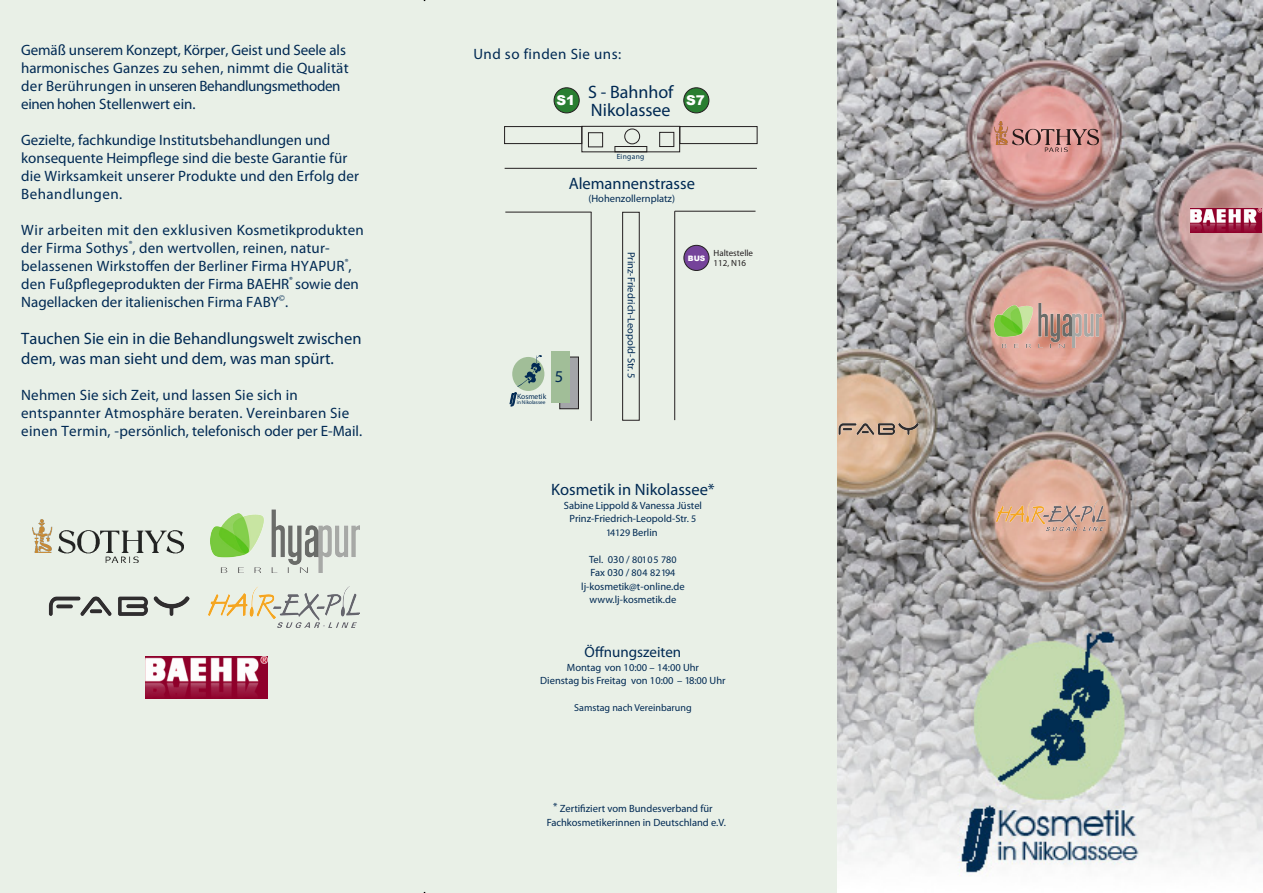
<style>
.page{position:relative;width:1263px;height:893px;background:#fff}
.page>*{position:absolute;margin:0;border:0;box-sizing:border-box;transform-origin:0 0}
.t1{font:18px "Myriad Pro";color:#002953}
.t2{font:16.5px "Myriad Pro";color:#002953}
.t3{font:15px/18px "Myriad Pro";letter-spacing:.01em;color:#002953}
.t4{font:15px "Myriad Pro";letter-spacing:.03em;color:#002953}
.t5{font:900 13.5px "Arial";color:#fff}
.t6{font:10.5px/13.5px "Myriad Pro";color:#002953}
.t7{font:10.05px "Myriad Pro";color:#002953}
.t8{font:9px/10.8px "Myriad Pro";color:#231f20}
.t9{font:7.65px "Myriad Pro";color:#002953}
.t10{font:7.5px "Myriad Pro";letter-spacing:.045em;color:#002953}
.t11{font:900 7.5px "Arial";color:#fff}
.t12{font:5.4px "Myriad Pro";color:#002953}
.s1{font-size:10.05px}
.s2{font-size:10.5px}
</style>
<div class="page">
<div style="left:0;top:0;width:838px;height:893px;background:#e9f0e7"></div>
<div style="left:509px;top:71px;width:76px;height:336px;background:#e9f0e7"></div>
<img style="left:33px;top:519px;width:151px;height:43px">
<div style="left:504px;top:126px;width:78px;height:18px;border:1px solid #231f20"></div>
<div style="left:680px;top:126px;width:77px;height:18px;border:1px solid #231f20"></div>
<div style="left:582px;top:126px;width:98px;height:26px;border:1px solid #231f20"></div>
<div style="left:622px;top:212px;width:17px;height:208px;border:1px solid #231f20"></div>
<hr style="left:505px;top:168px;width:252px;height:1px;background:#231f20">
<hr style="left:674px;top:211px;width:1px;height:209px;background:#231f20">
<hr style="left:591px;top:212px;width:1px;height:209px;background:#231f20">
<hr style="left:675px;top:211px;width:80px;height:1px;background:#231f20">
<hr style="left:505px;top:212px;width:86px;height:1px;background:#231f20">
<div style="left:615px;top:146px;width:32px;height:6px;border:1px solid #231f20"></div>
<div style="left:560px;top:357px;width:18px;height:52px;background:#a4a5a9"></div>
<div style="left:559px;top:357px;width:20px;height:52px;border:1px solid #231f20"></div>
<div style="left:551px;top:351px;width:19px;height:52px;background:#a1be98"></div>
<div style="left:624px;top:129px;width:16px;height:15px;border:1px solid #231f20;border-radius:50%"></div>
<div style="left:684px;top:88px;width:25px;height:25px;background:#297e31;border-radius:50%"></div>
<div style="left:684px;top:88px;width:25px;height:25px;border:1px solid #231f20;border-radius:50%"></div>
<div style="left:554px;top:88px;width:25px;height:25px;background:#297e31;border-radius:50%"></div>
<div style="left:554px;top:88px;width:25px;height:25px;border:1px solid #231f20;border-radius:50%"></div>
<div style="left:684px;top:245px;width:25px;height:25px;background:#75439a;border-radius:50%"></div>
<div style="left:684px;top:245px;width:25px;height:26px;border:1px solid #231f20;border-radius:50%"></div>
<div style="left:588px;top:133px;width:15px;height:14px;border:1px solid #231f20"></div>
<div style="left:659px;top:132px;width:15px;height:15px;border:1px solid #231f20"></div>
<img style="left:838px;top:0;width:425px;height:876px">
<img style="left:994px;top:122px;width:104px;height:30px">
<img style="left:1191px;top:209px;width:70px;height:24px">
<img style="left:145px;top:657px;width:123px;height:41px">
<img style="left:49px;top:596px;width:141px;height:20px">
<img style="left:838px;top:423px;width:80px;height:11px">
<img style="left:208px;top:587px;width:151px;height:41px">
<img style="left:996px;top:501px;width:110px;height:29px">
<img style="left:210px;top:509px;width:149px;height:63px">
<img style="left:994px;top:303px;width:108px;height:45px">
<p class="t3" style="left:21px;top:40px;width:329px">Gemäß unserem Konzept, Körper, Geist und Seele als harmonisches Ganzes zu sehen, nimmt die Qualität der Berührungen in unseren Behandlungsmethoden einen hohen Stellenwert ein.</p>
<p class="t3" style="left:21px;top:130px;width:339px">Gezielte, fachkundige Institutsbehandlungen und konsequente Heimpflege sind die beste Garantie für die Wirksamkeit unserer Produkte und den Erfolg der Behandlungen.</p>
<p class="t4" style="left:21px;top:220px;width:344px">Wir arbeiten mit den exklusiven Kosmetikprodukten</p>
<p class="t3" style="left:21px;top:238px;width:310px">der Firma Sothys<sup>®</sup>, den wertvollen, reinen, natur-</p>
<p class="t3" style="left:21px;top:256px;width:332px">belassenen Wirkstoffen der Berliner Firma HYAPUR<sup>®</sup>,</p>
<p class="t3" style="left:21px;top:274px;width:339px">den Fußpflegeprodukten der Firma BAEHR<sup>®</sup> sowie den</p>
<p class="t3" style="left:21px;top:292px;width:268px">Nagellacken der italienischen Firma FABY<sup>©</sup>.</p>
<p class="t2" style="left:21px;top:329px;width:342px">Tauchen Sie ein in die Behandlungswelt zwischen</p>
<p class="t2" style="left:21px;top:348px;width:314px">dem, was man sieht und dem, was man spürt.</p>
<p class="t3" style="left:21px;top:386px;width:278px">Nehmen Sie sich Zeit, und lassen Sie sich in</p>
<p class="t3" style="left:21px;top:404px;width:329px">entspannter Atmosphäre beraten. Vereinbaren Sie</p>
<p class="t3" style="left:21px;top:422px;width:342px">einen Termin, -persönlich, telefonisch oder per E-Mail.</p>
<p class="t4" style="left:473px;top:45px;width:149px">Und so finden Sie uns:</p>
<p class="t1" style="left:588px;top:81px;width:87px">S - Bahnhof</p>
<p class="t1" style="left:591px;top:99px;width:81px">Nikolassee</p>
<p class="t5" style="left:556px;top:90px;width:20px">S1</p>
<p class="t5" style="left:686px;top:90px;width:20px">S7</p>
<p class="t10" style="left:617px;top:152px;width:29px">Eingang</p>
<p class="t2" style="left:569px;top:173px;width:128px">Alemannenstrasse</p>
<p class="t6" style="left:588px;top:192px;width:88px">(Hohenzollernplatz)</p>
<p class="t9" style="left:517px;top:391px;width:31px">Kosmetik</p>
<p class="t12" style="left:517px;top:399px;width:30px">in Nikolassee</p>
<p class="t2" style="left:555px;top:367px;width:10px">5</p>
<p class="t6" style="left:638px;top:252px;width:129px;rotate:90deg">Prinz-Friedrich-Leopold-Str. 5</p>
<p class="t11" style="left:688px;top:253px;width:19px">BUS</p>
<p class="t8" style="left:713px;top:247px;width:41px">Haltestelle<br>112, N16</p>
<p class="t2" style="left:551px;top:480px;width:165px">Kosmetik in Nikolassee*</p>
<p class="t6" style="left:564px;top:498px;width:140px">Sabine Lippold &amp; Vanessa Jüstel</p>
<p class="t6" style="left:570px;top:512px;width:128px">Prinz-Friedrich-Leopold-Str. <span class="s1">5</span></p>
<p class="t6" style="left:606px;top:525px;width:53px"><span class="s1">14129</span> Berlin</p>
<p class="t6" style="left:589px;top:552px;width:89px">Tel. 030 / <span class="s1">801 05 780</span></p>
<p class="t7" style="left:591px;top:567px;width:86px"><span class="s2">Fax 030 /</span> 804 82 194</p>
<p class="t6" style="left:581px;top:579px;width:105px">lj-kosmetik@t-online.de</p>
<p class="t6" style="left:590px;top:593px;width:88px">www.lj-kosmetik.de</p>
<p class="t3" style="left:585px;top:643px;width:98px">Öffnungszeiten</p>
<p class="t6" style="left:567px;top:660px;width:134px">Montag von 10:00 – 14:00 Uhr</p>
<p class="t6" style="left:540px;top:674px;width:187px">Dienstag bis Freitag von 10:00 – 18:00 Uhr</p>
<p class="t7" style="left:574px;top:702px;width:119px">Samstag nach Vereinbarung</p>
<p class="t6" style="left:547px;top:802px;width:181px;text-indent:6px">* Zertifiziert vom Bundesverband für<br>Fachkosmetikerinnen in Deutschland e.V.</p>
</div>
